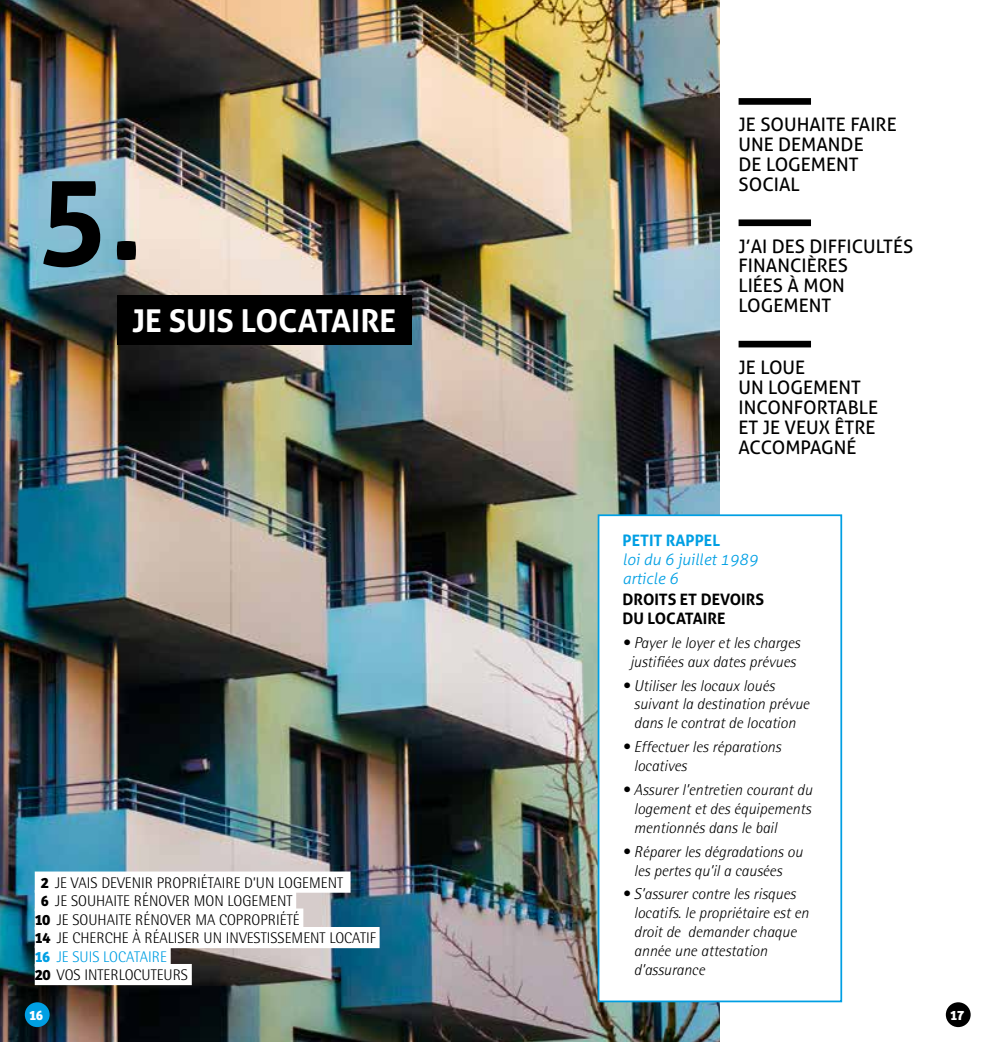
<style>
.page{position:relative;width:993px;height:1042px;background:#fff}
.page>*{position:absolute;margin:0;border:0;box-sizing:border-box;transform-origin:0 0}
.t1{font:700 119.7px "Aller";color:#000}
.t2{font:700 31.5px "Aller";color:#fff}
.t3{font:18.55px/19.9px "Aller";color:#000}
.t4{font:italic 300 15.75px/18.9px "Rotis Semi Sans";color:#000}
.t5{font:700 15.75px/18.9px "Aller";color:#000}
.t6{font:italic 300 15.75px/18.9px "Aller";color:#009fe3}
.t7{font:700 15.75px "Aller";color:#009fe3}
.t8{font:300 15.4px "Rotis Semi Sans";color:#000}
.t9{font:300 15.4px "Rotis Semi Sans";color:#009fe3}
.t10{font:700 14px "Bree";color:#fff}
.s1{font-family:"Bree";font-weight:700}
</style>
<div class="page">
<img style="left:0;top:0;width:719px;height:1042px">
<div style="left:738px;top:98px;width:72px;height:7px;background:#000"></div>
<div style="left:738px;top:219px;width:72px;height:7px;background:#000"></div>
<div style="left:738px;top:341px;width:72px;height:6px;background:#000"></div>
<div style="left:117px;top:295px;width:294px;height:50px;background:#000"></div>
<div style="left:597px;top:514px;width:244px;height:488px;background:#fff;border:2px solid #009fe3"></div>
<div style="left:25px;top:1002px;width:25px;height:25px;background:#009fe3;border-radius:50%"></div>
<div style="left:35px;top:871px;width:315px;height:21px;background:#fff"></div>
<div style="left:35px;top:890px;width:261px;height:21px;background:#fff"></div>
<div style="left:35px;top:908px;width:268px;height:21px;background:#fff"></div>
<div style="left:35px;top:927px;width:344px;height:21px;background:#fff"></div>
<div style="left:35px;top:945px;width:136px;height:21px;background:#fff"></div>
<div style="left:35px;top:964px;width:157px;height:21px;background:#fff"></div>
<div style="left:945px;top:1002px;width:25px;height:25px;background:#000;border-radius:50%"></div>
<h1 class="t1" style="left:37px;top:143px;width:108px">5.</h1>
<h2 class="t2" style="left:132px;top:301px;width:265px">JE SUIS LOCATAIRE</h2>
<p class="t8" style="left:41px;top:874px;width:303px"><span class="s1">2</span> JE VAIS DEVENIR PROPRIÉTAIRE D’UN LOGEMENT</p>
<p class="t8" style="left:41px;top:892px;width:253px"><span class="s1">6</span> JE SOUHAITE RÉNOVER MON LOGEMENT</p>
<p class="t8" style="left:35px;top:911px;width:266px"><span class="s1">10</span> JE SOUHAITE RÉNOVER MA COPROPRIÉTÉ</p>
<p class="t8" style="left:35px;top:929px;width:342px"><span class="s1">14</span> JE CHERCHE À RÉALISER UN INVESTISSEMENT LOCATIF</p>
<p class="t9" style="left:35px;top:948px;width:134px"><span class="s1">16</span> JE SUIS LOCATAIRE</p>
<p class="t8" style="left:35px;top:966px;width:155px"><span class="s1">20</span> VOS INTERLOCUTEURS</p>
<p class="t10" style="left:29px;top:1006px;width:16px">16</p>
<p class="t3" style="left:738px;top:115px;width:160px">JE SOUHAITE FAIRE<br>UNE DEMANDE<br>DE LOGEMENT<br>SOCIAL</p>
<p class="t3" style="left:738px;top:236px;width:176px">J’AI DES DIFFICULTÉS<br>FINANCIÈRES<br>LIÉES À MON<br>LOGEMENT</p>
<p class="t3" style="left:738px;top:357px;width:141px">JE LOUE<br>UN LOGEMENT<br>INCONFORTABLE<br>ET JE VEUX ÊTRE<br>ACCOMPAGNÉ</p>
<p class="t7" style="left:622px;top:531px;width:99px">PETIT RAPPEL</p>
<p class="t6" style="left:622px;top:550px;width:137px">loi du 6 juillet 1989 article 6</p>
<p class="t5" style="left:622px;top:590px;width:143px">DROITS ET DEVOIRS<br>DU LOCATAIRE</p>
<p class="t4" style="left:622px;top:633px;width:179px;text-align:center">• Payer le loyer et les charges justifiées aux dates prévues</p>
<p class="t4" style="left:633px;top:675px;width:177px;text-indent:-11px">• Utiliser les locaux loués suivant la destination prévue dans le contrat de location</p>
<p class="t4" style="left:633px;top:737px;width:149px;text-indent:-11px">• Effectuer les réparations locatives</p>
<p class="t4" style="left:633px;top:780px;width:180px;text-align:justify;text-indent:-11px">• Assurer l’entretien courant du logement et des équipements mentionnés dans le bail</p>
<p class="t4" style="left:622px;top:841px;width:181px;text-align:center">• Réparer les dégradations ou les pertes qu’il a causées</p>
<p class="t4" style="left:633px;top:884px;width:176px;text-indent:-11px">• S’assurer contre les risques locatifs. le propriétaire est en droit de demander chaque année une attestation d’assurance</p>
<p class="t10" style="left:949px;top:1006px;width:15px">17</p>
</div>
